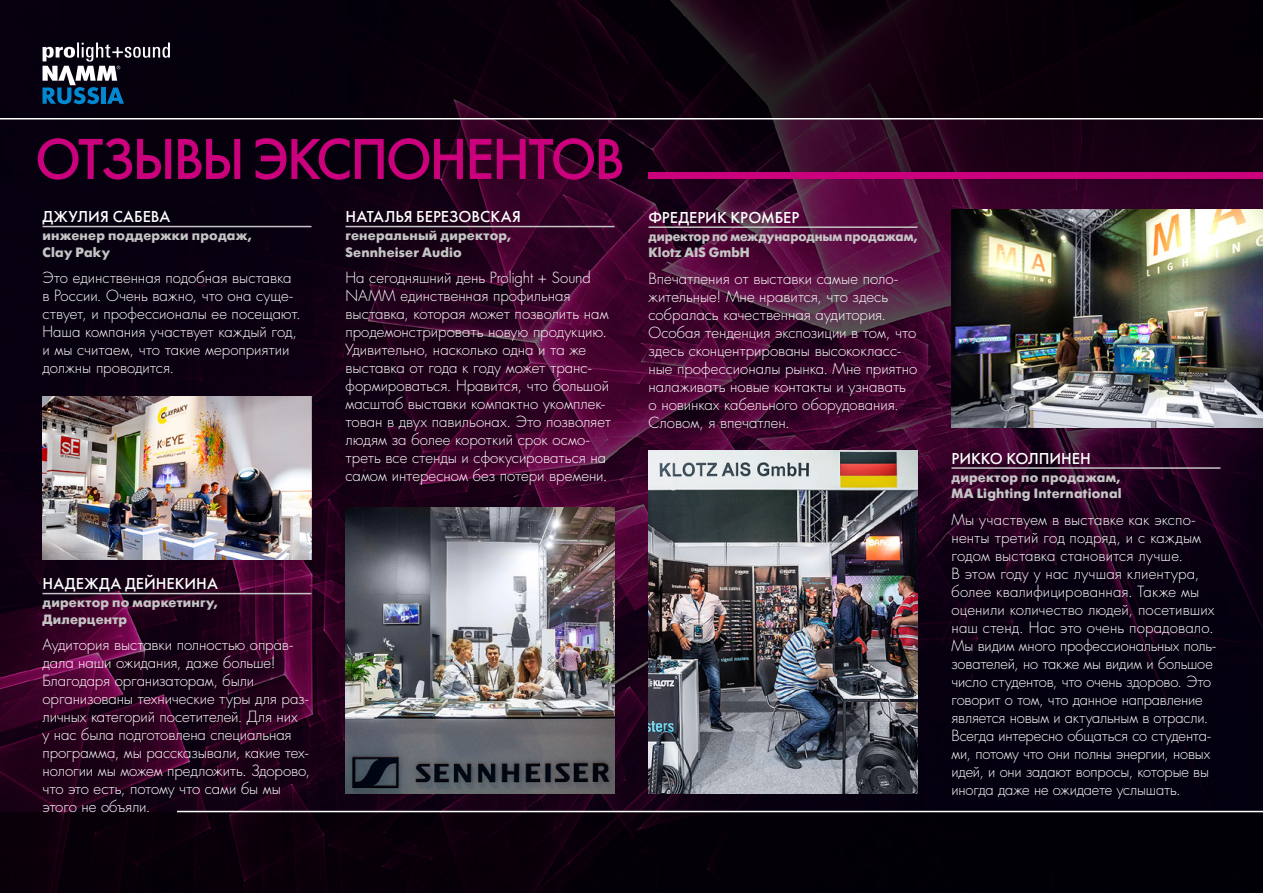
<style>
.page{position:relative;width:1263px;height:893px;background:#fff}
.page>*{position:absolute;margin:0;border:0;box-sizing:border-box;transform-origin:0 0}
.t1{font:60px "Futura Medium C";letter-spacing:-.045em;color:#cb007c}
.t2{font:16.5px "Futura Medium C";color:#fff}
.t3{font:16.5px "Futura Medium C";letter-spacing:.03em;color:#fff}
.t4{font:15px/18px "Favorit Light C";letter-spacing:-.005em;color:#fff}
.t5{font:700 13.5px/16.5px "Futura Futuris C";letter-spacing:.01em;color:#c5c5c5}
.t6{font:700 13.5px/16.5px "Futura Futuris C";letter-spacing:-.01em;color:#c5c5c5;scale:.95 1}
</style>
<div class="page">
<img style="left:0;top:179px;width:1263px;height:633px">
<svg style="left:0;top:0;width:1263px;height:118px;background:#0a010b"></svg>
<svg style="left:0;top:119px;width:1263px;height:60px;background:#190317"></svg>
<div style="left:648px;top:173px;width:615px;height:6px;background:#cb007c"></div>
<div style="left:0;top:812px;width:1263px;height:81px;background:#040008"></div>
<hr style="left:177px;top:811px;width:1086px;height:1px;background:#fff">
<hr style="left:43px;top:226px;width:268px;height:1px;background:#c5c5c5">
<hr style="left:43px;top:593px;width:268px;height:1px;background:#c5c5c5">
<hr style="left:345px;top:226px;width:269px;height:1px;background:#c5c5c5">
<hr style="left:648px;top:226px;width:269px;height:2px;background:#c5c5c5">
<hr style="left:951px;top:467px;width:269px;height:2px;background:#c5c5c5">
<svg style="left:43px;top:43px;width:127px;height:61px;background:#353e4f"></svg>
<img style="left:951px;top:209px;width:312px;height:219px">
<img style="left:648px;top:451px;width:269px;height:343px">
<img style="left:43px;top:397px;width:268px;height:162px">
<img style="left:345px;top:507px;width:269px;height:287px">
<h1 class="t1" style="left:35px;top:125px;width:133px">Отзывы</h1>
<h1 class="t1" style="left:253px;top:125px;width:308px">экспонентов</h1>
<p class="t3" style="left:43px;top:207px;width:110px">Джулия Сабева</p>
<p class="t5" style="left:43px;top:227px;width:211px">инженер поддержки продаж,<br>Clay Paky</p>
<p class="t4" style="left:43px;top:269px;width:260px">Это единственная подобная выставка в России. Очень важно, что она суще&shy;ствует, и профессионалы ее посещают.<br>Наша компания участвует каждый год, и мы считаем, что такие мероприятии должны проводится.</p>
<p class="t2" style="left:345px;top:207px;width:11px">Ната</p>
<p class="t2" style="left:385px;top:207px;width:41px">лья Бере</p>
<p class="t2" style="left:449px;top:207px;width:21px">зовска</p>
<p class="t2" style="left:512px;top:207px;width:10px">я</p>
<p class="t5" style="left:345px;top:227px;width:167px">генеральный директор,<br>Sennheiser Audio</p>
<p class="t4" style="left:345px;top:269px;width:267px">На сегодняшний день Prolight + Sound NAMM единственная профильная выставка, которая может позволить нам продемонстрировать новую продукцию.<br>Удивительно, насколько одна и та же выставка от года к году может транс&shy;формироваться. Нравится, что большой масштаб выставки компактно укомплек&shy;тован в двух павильонах. Это позволяет людям за более короткий срок осмо&shy;треть все стенды и сфокусироваться на самом интересном без потери времени.</p>
<p class="t2" style="left:648px;top:208px;width:24px">Фредерик</p>
<p class="t2" style="left:730px;top:208px;width:61px">Кромбер</p>
<p class="t6" style="left:648px;top:228px;width:285px">директор по международным продажам,<br>Klotz AIS GmbH</p>
<p class="t4" style="left:648px;top:269px;width:270px">Впечатления от выставки самые поло&shy;жительные! Мне нравится, что здесь собралась качественная аудитория.<br>Особая тенденция экспозиции в том, что здесь сконцентрированы высококласс&shy;ные профессионалы рынка. Мне приятно налаживать новые контакты и узнавать о новинках кабельного оборудования.<br>Словом, я впечатлен.</p>
<p class="t2" style="left:43px;top:574px;width:11px">Наде</p>
<p class="t2" style="left:84px;top:574px;width:93px">жда Дейнеки</p>
<p class="t2" style="left:196px;top:574px;width:21px">на</p>
<p class="t5" style="left:43px;top:594px;width:177px">директор по маркетингу,<br>Дилерцентр</p>
<p class="t4" style="left:43px;top:636px;width:269px">Аудитория выставки полностью оправ&shy;дала наши ожидания, даже больше!<br>Благодаря организаторам, были организованы технические туры для раз&shy;личных категорий посетителей. Для них<br>у нас была подготовлена специальная программа, мы рассказывали, какие тех&shy;нологии мы можем предложить. Здорово, что это есть, потому что сами бы мы этого не объяли.</p>
<p class="t2" style="left:951px;top:449px;width:20px">Рикко</p>
<p class="t2" style="left:1006px;top:449px;width:86px">Колпинен</p>
<p class="t5" style="left:951px;top:469px;width:172px">директор по продажам,<br>MA Lighting International</p>
<p class="t4" style="left:951px;top:510px;width:266px">Мы участвуем в выставке как экспо&shy;ненты третий год подряд, и с каждым годом выставка становится лучше.<br>В этом году у нас лучшая клиентура, более квалифицированная. Также мы оценили количество людей, посетивших наш стенд. Нас это очень порадовало.<br>Мы видим много профессиональных поль&shy;зователей, но также мы видим и большое число студентов, что очень здорово. Это говорит о том, что данное направление является новым и актуальным в отрасли.<br>Всегда интересно общаться со студента&shy;ми, потому что они полны энергии, новых идей, и они задают вопросы, которые вы иногда даже не ожидаете услышать.</p>
</div>
